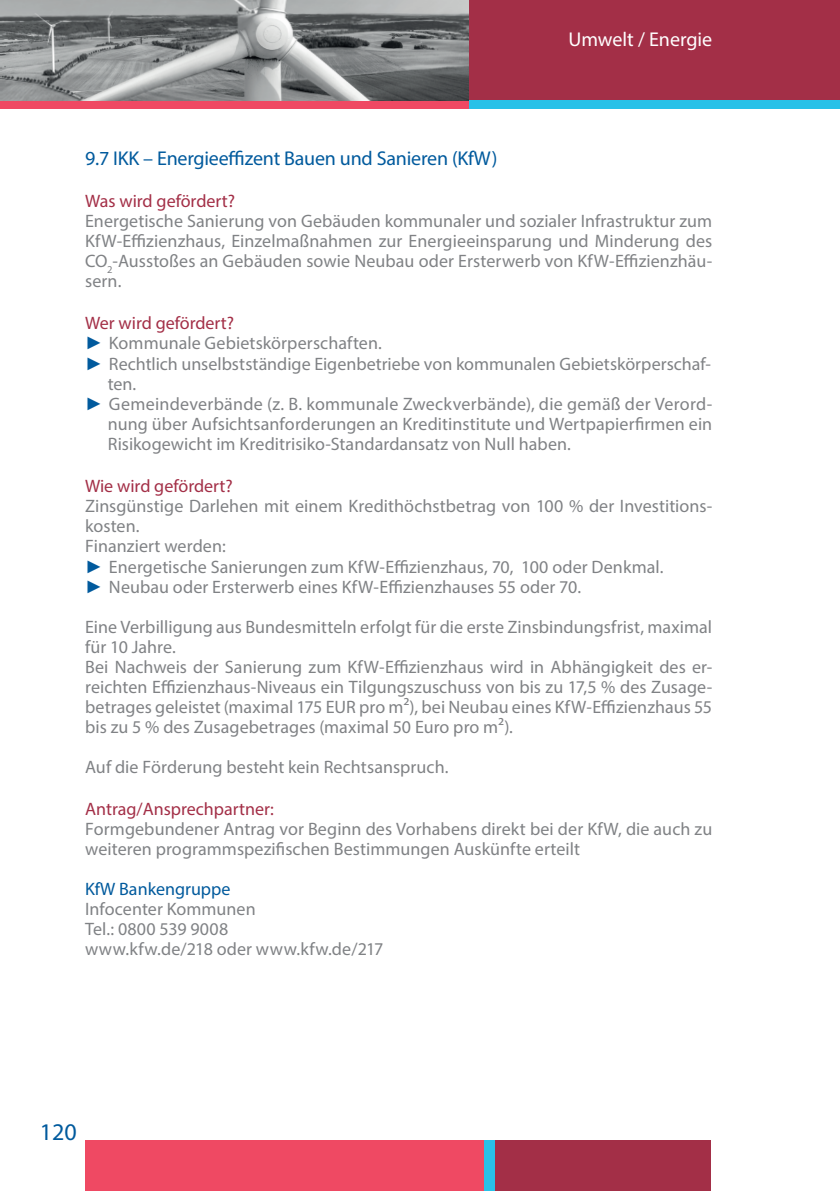
<style>
.page{position:relative;width:840px;height:1191px;background:#fff}
.page>*{position:absolute;margin:0;border:0;box-sizing:border-box;transform-origin:0 0}
.t1{font:24px "Myriad Pro";color:#015a9d}
.t2{font:20px "Myriad Pro";letter-spacing:-.01em;color:#015a9d}
.t3{font:20px "Myriad Pro";color:#fff}
.t4{font:18px/20px "Myriad Pro";letter-spacing:.005em;color:#808285}
.t5{font:18px "Myriad Pro";color:#a32f47}
.t6{font:18px "Myriad Pro";color:#015a9d}
.s1{font-family:"Arial";font-weight:900;color:#015a9d}
</style>
<div class="page">
<div style="left:0;top:0;width:839px;height:105px;background:#a32f47"></div>
<div style="left:468px;top:101px;width:371px;height:8px;background:#28c1e8"></div>
<div style="left:478px;top:1140px;width:19px;height:51px;background:#28c1e8"></div>
<div style="left:495px;top:1140px;width:216px;height:51px;background:#a32f47"></div>
<div style="left:85px;top:1140px;width:398px;height:51px;background:#ef4963"></div>
<div style="left:0;top:101px;width:468px;height:8px;background:#ef4963"></div>
<img style="left:0;top:0;width:468px;height:101px">
<p class="t3" style="left:568px;top:27px;width:145px">Umwelt / Energie</p>
<p class="t2" style="left:85px;top:146px;width:413px">9.7 IKK – Energieeffizent Bauen und Sanieren (KfW)</p>
<p class="t5" style="left:85px;top:190px;width:151px">Was wird gefördert?</p>
<p class="t4" style="left:85px;top:211px;width:628px;text-align:justify">Energetische Sanierung von Gebäuden kommunaler und sozialer Infrastruktur zum KfW-Effizienzhaus, Einzelmaßnahmen zur Energieeinsparung und Minderung des CO<sub>2</sub>-Ausstoßes an Gebäuden sowie Neubau oder Ersterwerb von KfW-Effizienzhäu&shy;sern.</p>
<p class="t5" style="left:85px;top:311px;width:150px">Wer wird gefördert?</p>
<p class="t4" style="left:85px;top:333px;width:298px"><span class="s1">►</span> Kommunale Gebietskörperschaften.</p>
<p class="t4" style="left:85px;top:353px;width:627px"><span class="s1">►</span> Rechtlich unselbstständige Eigenbetriebe von kommunalen Gebietskörperschaf-</p>
<p class="t4" style="left:108px;top:373px;width:30px">ten.</p>
<p class="t4" style="left:85px;top:394px;width:628px"><span class="s1">►</span> Gemeindeverbände (z. B. kommunale Zweckverbände), die gemäß der Verord-</p>
<p class="t4" style="left:108px;top:414px;width:605px">nung über Aufsichtsanforderungen an Kreditinstitute und Wertpapierfirmen ein</p>
<p class="t4" style="left:108px;top:434px;width:464px">Risikogewicht im Kreditrisiko-Standardansatz von Null haben.</p>
<p class="t5" style="left:85px;top:475px;width:149px">Wie wird gefördert?</p>
<p class="t4" style="left:85px;top:495px;width:628px">Zinsgünstige Darlehen mit einem Kredithöchstbetrag von 100 % der Investitions&shy;kosten.<br>Finanziert werden:<br><span class="s1">►</span> Energetische Sanierungen zum KfW-Effizienzhaus, 70, 100 oder Denkmal.<br><span class="s1">►</span> Neubau oder Ersterwerb eines KfW-Effizienzhauses 55 oder 70.</p>
<p class="t4" style="left:85px;top:617px;width:628px">Eine Verbilligung aus Bundesmitteln erfolgt für die erste Zinsbindungsfrist, maximal für 10 Jahre.<br>Bei Nachweis der Sanierung zum KfW-Effizienzhaus wird in Abhängigkeit des er&shy;reichten Effizienzhaus-Niveaus ein Tilgungszuschuss von bis zu 17,5 % des Zusage&shy;betrages geleistet (maximal 175 EUR pro m²), bei Neubau eines KfW-Effizienzhaus 55 bis zu 5 % des Zusagebetrages (maximal 50 Euro pro m²).</p>
<p class="t4" style="left:85px;top:757px;width:365px">Auf die Förderung besteht kein Rechtsanspruch.</p>
<p class="t5" style="left:85px;top:797px;width:190px">Antrag/Ansprechpartner:</p>
<p class="t4" style="left:85px;top:818px;width:628px">Formgebundener Antrag vor Beginn des Vorhabens direkt bei der KfW, die auch zu weiteren programmspezifischen Bestimmungen Auskünfte erteilt</p>
<p class="t6" style="left:85px;top:877px;width:147px">KfW Bankengruppe</p>
<p class="t4" style="left:85px;top:898px;width:299px">Infocenter Kommunen<br>Tel.: 0800 539 9008<br>www.kfw.de/218 oder www.kfw.de/217</p>
<h1 class="t1" style="left:40px;top:1116px;width:38px">120</h1>
</div>
